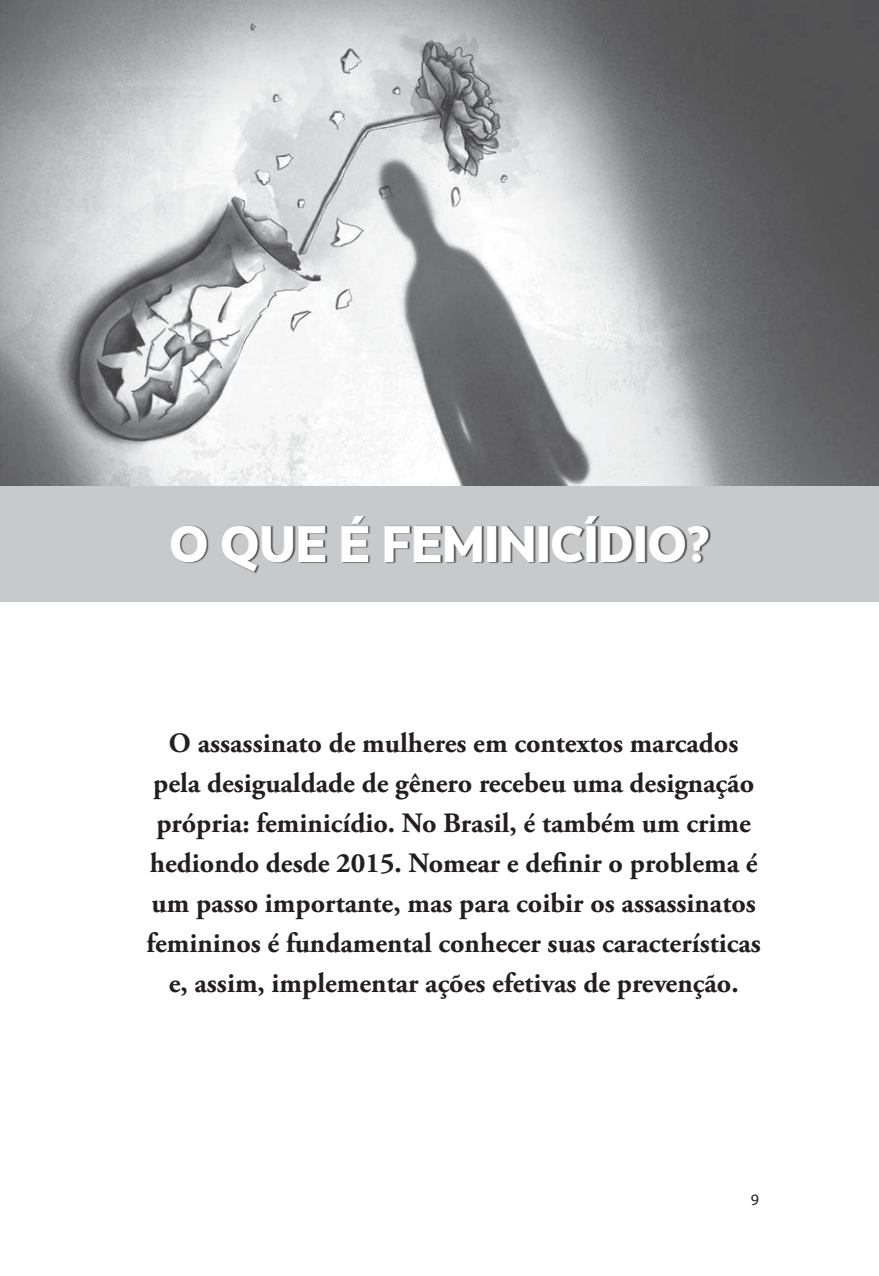
<style>
.page{position:relative;width:879px;height:1276px;background:#fff}
.page>*{position:absolute;margin:0;border:0;box-sizing:border-box;transform-origin:0 0}
.t1{font:900 48px "Skola Sans";letter-spacing:-.01em;color:#fff}
.t2{font:700 28px/40px "Adobe Garamond Pro";color:#231f20;text-align:center}
.t3{font:16px "Myriad Pro";color:#231f20}
</style>
<div class="page">
<img style="left:0;top:0;width:879px;height:486px">
<div style="left:0;top:486px;width:879px;height:115px;background:#c7c9cb"></div>
<div style="left:171px;top:516px;width:540px;height:57px;background:#231f20;opacity:.75"></div>
<h1 class="t1" style="left:169px;top:513px;width:542px">O QUE É FEMINICÍDIO?</h1>
<p class="t2" style="left:146px;top:723px;width:616px">O assassinato de mulheres em contextos marcados pela desigualdade de gênero recebeu uma designação própria: feminicídio. No Brasil, é também um crime hediondo desde 2015. Nomear e definir o problema é um passo importante, mas para coibir os assassinatos femininos é fundamental conhecer suas características e, assim, implementar ações efetivas de prevenção.</p>
<p class="t3" style="left:751px;top:1189px;width:10px">9</p>
</div>
